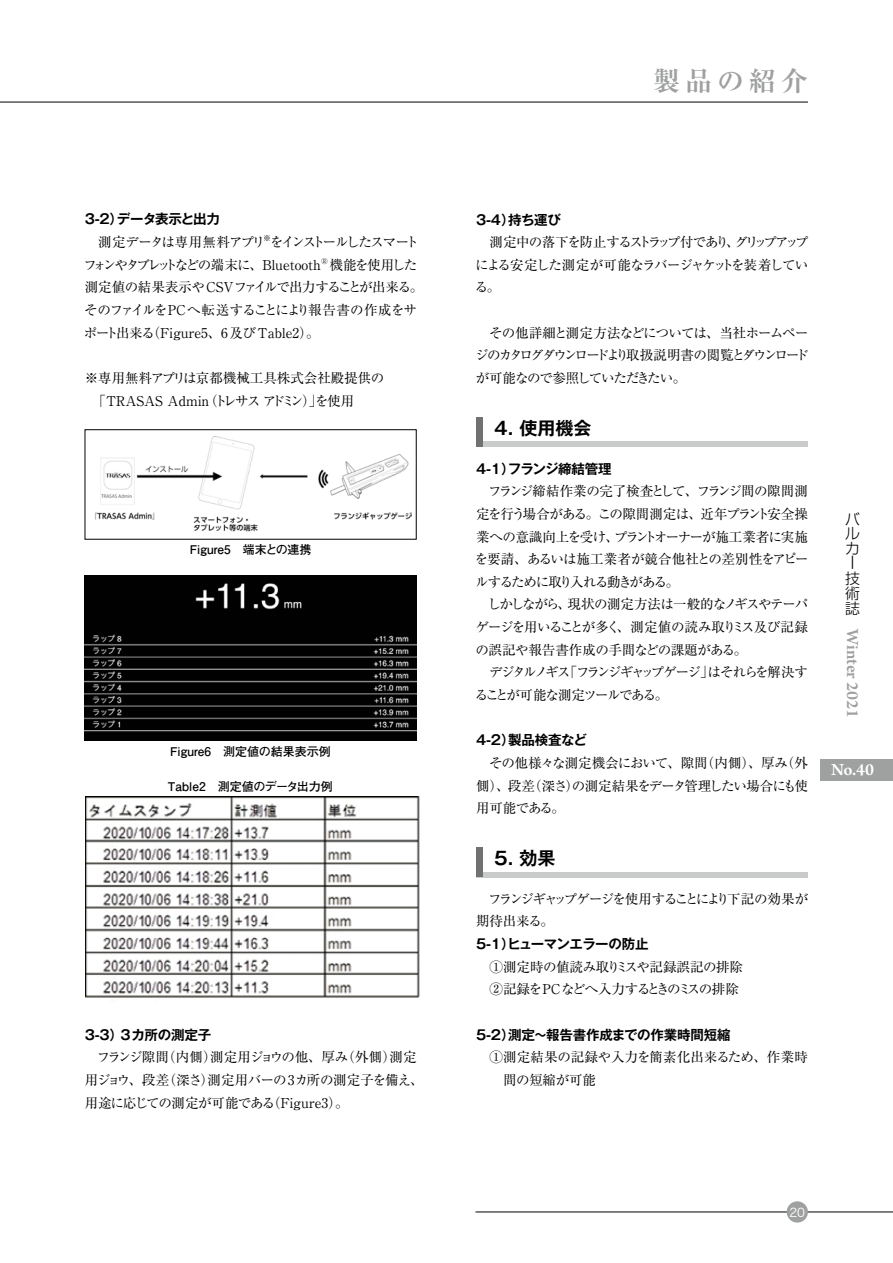
<style>
.page{position:relative;width:893px;height:1263px;background:#fff}
.page>*{position:absolute;margin:0;border:0;box-sizing:border-box;transform-origin:0 0}
.t1{font:700 27px "Ryumin Pro";letter-spacing:.185em;color:#9fa0a0}
.t2{font:700 18px "Gothic MB101 Pro De";color:#000}
.t3{font:600 18px "Arno Pro";color:#9fa0a0}
.t4{font:600 18px "Arno Pro";color:#fff}
.t5{font:300 14.85px/14.7px "Shin Go Pro";color:#000}
.t6{font:13.5px/22.6px "Ryumin Pro";letter-spacing:-.06em;color:#000;text-align:justify}
.t7{font:13.5px/22.6px "Ryumin Pro";letter-spacing:-.03em;color:#000}
.t8{font:13.5px/22.6px "Ryumin Pro";color:#000}
.t9{font:700 13.5px "Gothic MB101 Pro De";letter-spacing:-.015em;color:#000}
.t10{font:13.5px/22.6px "Ryumin Pro";letter-spacing:-.12em;color:#000}
.t11{font:13.5px/22.6px "Ryumin Pro";letter-spacing:-.1em;color:#000}
.t12{font:13.5px "Ryumin Pro";letter-spacing:-.095em;color:#000}
.t13{font:700 13.5px "Gothic MB101 Pro De";letter-spacing:-.04em;color:#000}
.t14{font:700 13.5px "Gothic MB101 Pro De";letter-spacing:-.08em;color:#000}
.t15{font:700 12px "Futo Go B101 Pro";color:#000}
.t16{font:12px "Hira Kaku Pro W3";color:#fff}
.t17{font:7.8px "Ryumin Pro";color:#000}
</style>
<div class="page">
<div style="left:476px;top:442px;width:332px;height:5px;background:#c9caca"></div>
<div style="left:476px;top:417px;width:6px;height:30px;background:#727171"></div>
<div style="left:476px;top:872px;width:332px;height:5px;background:#c9caca"></div>
<div style="left:476px;top:847px;width:6px;height:30px;background:#727171"></div>
<img style="left:95px;top:437px;width:316px;height:95px">
<div style="left:85px;top:429px;width:331px;height:110px;border:1px solid #000"></div>
<img style="left:85px;top:575px;width:332px;height:166px">
<img style="left:85px;top:796px;width:335px;height:202px">
<div style="left:821px;top:759px;width:72px;height:21px;background:#9fa0a0"></div>
<hr style="left:475px;top:1212px;width:418px;height:1px;background:#000">
<div style="left:787px;top:1201px;width:21px;height:21px;background:#9fa0a0;border-radius:50%"></div>
<hr style="left:0;top:102px;width:808px;height:1px;background:#000">
<p class="t14" style="left:85px;top:208px;width:137px">3-2）データ表示と出力</p>
<p class="t12" style="left:98px;top:231px;width:322px">測定データは専用無料アプリをインストールしたスマート</p>
<p class="t17" style="left:263px;top:231px;width:9px">※</p>
<p class="t7" style="left:83px;top:252px;width:341px">フォンやタブレットなどの端末に、Bluetooth<sup>®</sup> 機能を使用した測定値の結果表示やCSVファイルで出力することが出来る。そのファイルをPC へ転送することにより報告書の作成をサポート出来る（Figure5、6及びTable2）。</p>
<p class="t8" style="left:93px;top:366px;width:293px;text-indent:-8px">※専用無料アプリは京都機械工具株式会社殿提供の「TRASAS Admin（トレサス アドミン）」を使用</p>
<p class="t15" style="left:190px;top:540px;width:123px">Figure5　端末との連携</p>
<p class="t15" style="left:170px;top:741px;width:162px">Figure6　測定値の結果表示例</p>
<p class="t15" style="left:168px;top:777px;width:167px">Table2　測定値のデータ出力例</p>
<p class="t9" style="left:85px;top:1023px;width:128px">3-3）3カ所の測定子</p>
<p class="t7" style="left:85px;top:1045px;width:340px;text-indent:12px">フランジ隙間（内側）測定用ジョウの他、厚み（外側）測定用ジョウ、段差（深さ）測定用バーの 3カ所の測定子を備え、用途に応じての測定が可能である（Figure3）。</p>
<h1 class="t1" style="left:653px;top:60px;width:156px">製品の紹介</h1>
<p class="t9" style="left:476px;top:208px;width:86px">3-4）持ち運び</p>
<p class="t6" style="left:475px;top:230px;width:335px;text-indent:15px">測定中の落下を防止するストラップ付であり、グリップアップによる安定した測定が可能なラバージャケットを装着している。</p>
<p class="t6" style="left:475px;top:320px;width:336px;text-indent:14px">その他詳細と測定方法などについては、当社ホームページのカタログダウンロードより取扱説明書の閲覧とダウンロードが可能なので参照していただきたい。</p>
<h2 class="t2" style="left:476px;top:413px;width:117px">　4. 使用機会</h2>
<p class="t9" style="left:476px;top:457px;width:137px">4-1）フランジ締結管理</p>
<p class="t6" style="left:475px;top:479px;width:335px;text-indent:14px">フランジ締結作業の完了検査として、フランジ間の隙間測定を行う場合がある。この隙間測定は、近年プラント安全操業への意識向上を受け、プラントオーナーが施工業者に実施を要請、あるいは施工業者が競合他社との差別性をアピールするために取り入れる動きがある。</p>
<p class="t6" style="left:475px;top:592px;width:334px;text-indent:12px">しかしながら、現状の測定方法は一般的なノギスやテーパゲージを用いることが多く、測定値の読み取りミス及び記録の誤記や報告書作成の手間などの課題がある。</p>
<p class="t10" style="left:475px;top:660px;width:335px;text-indent:14px">デジタルノギス「フランジギャップゲージ」はそれらを解決することが可能な測定ツールである。</p>
<p class="t9" style="left:476px;top:729px;width:112px">4-2）製品検査など</p>
<p class="t6" style="left:476px;top:751px;width:333px;text-indent:13px">その他様々な測定機会において、隙間（内側）、厚み（外側）、段差（深さ）の測定結果をデータ管理したい場合にも使用可能である。</p>
<h2 class="t2" style="left:476px;top:843px;width:81px">　5. 効果</h2>
<p class="t11" style="left:476px;top:886px;width:334px;text-indent:12px">フランジギャップゲージを使用することにより下記の効果が期待出来る。</p>
<p class="t13" style="left:476px;top:933px;width:174px">5-1）ヒューマンエラーの防止</p>
<p class="t7" style="left:490px;top:954px;width:255px">①測定時の値読み取りミスや記録誤記の排除<br>②記録をPCなどへ入力するときのミスの排除</p>
<p class="t9" style="left:476px;top:1023px;width:256px">5-2）測定～報告書作成までの作業時間短縮</p>
<p class="t8" style="left:503px;top:1045px;width:306px;text-indent:-14px">①測定結果の記録や入力を簡素化出来るため、作業時間の短縮が可能</p>
<p class="t5" style="left:845px;top:510px;width:16px">バルカー技術誌</p>
<h2 class="t3" style="left:863px;top:629px;width:90px;rotate:90deg">Winter 2021</h2>
<h2 class="t4" style="left:831px;top:759px;width:45px">No.40</h2>
<p class="t16" style="left:790px;top:1201px;width:17px">20</p>
</div>
